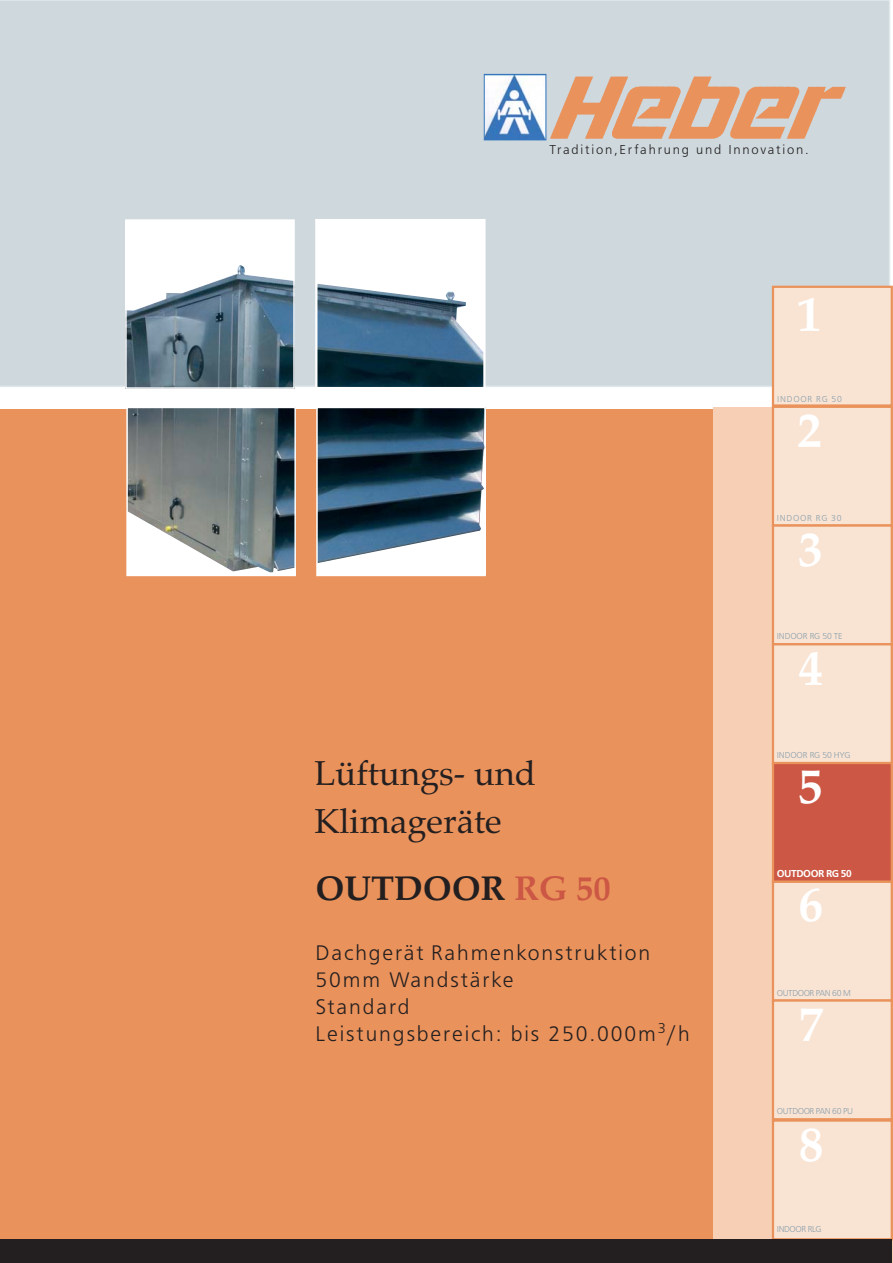
<style>
.page{position:relative;width:893px;height:1263px;background:#fff}
.page>*{position:absolute;margin:0;border:0;box-sizing:border-box;transform-origin:0 0}
.t1{font:700 49.5px "Palatino";color:#fff}
.t2{font:34.5px/47.7px "Palatino";color:#231f20}
.t3{font:700 34.5px "Palatino";color:#231f20}
.t4{font:300 21.9px/26.8px "Frutus T";letter-spacing:.085em;color:#231f20}
.t5{font:300 13.5px "Frutus T";letter-spacing:.135em;color:#231f20}
.t6{font:500 10.5px "Frutus T";letter-spacing:-.045em;color:#fff}
.t7{font:300 9px "Frutus T";letter-spacing:-.03em;color:#899eaa}
.t8{font:300 9px "Frutus T";letter-spacing:.085em;color:#899eaa}
.s1{color:#cb5744}
</style>
<div class="page">
<div style="left:0;top:0;width:890px;height:387px;background:#ced8dd"></div>
<div style="left:126px;top:220px;width:168px;height:168px;background:#fff"></div>
<img style="left:128px;top:265px;width:164px;height:121px">
<div style="left:125px;top:219px;width:170px;height:170px;border:2px solid #fff"></div>
<img style="left:548px;top:72px;width:303px;height:78px">
<img style="left:486px;top:76px;width:58px;height:62px">
<div style="left:484px;top:74px;width:62px;height:66px;border:1px solid #3776bc"></div>
<div style="left:316px;top:220px;width:168px;height:168px;background:#fff"></div>
<img style="left:318px;top:284px;width:164px;height:102px">
<div style="left:315px;top:219px;width:170px;height:170px;border:2px solid #fff"></div>
<div style="left:0;top:409px;width:713px;height:852px;background:#ea925b"></div>
<img style="left:129px;top:410px;width:164px;height:162px">
<div style="left:126px;top:407px;width:170px;height:169px;border:2px solid #fff"></div>
<div style="left:317px;top:407px;width:168px;height:168px;background:#fff"></div>
<img style="left:319px;top:410px;width:164px;height:153px">
<div style="left:316px;top:407px;width:170px;height:169px;border:2px solid #fff"></div>
<div style="left:713px;top:407px;width:179px;height:856px;background:#f6cfb4"></div>
<div style="left:773px;top:287px;width:118px;height:119px;background:#f9e4d4"></div>
<div style="left:771px;top:286px;width:121px;height:121px;border:2px solid #ea925b"></div>
<div style="left:773px;top:407px;width:118px;height:119px;background:#f9e4d4"></div>
<div style="left:771px;top:406px;width:121px;height:121px;border:2px solid #ea925b"></div>
<div style="left:773px;top:526px;width:118px;height:118px;background:#f9e4d4"></div>
<div style="left:771px;top:524px;width:121px;height:121px;border:2px solid #ea925b"></div>
<div style="left:773px;top:644px;width:118px;height:119px;background:#f9e4d4"></div>
<div style="left:771px;top:643px;width:121px;height:121px;border:2px solid #ea925b"></div>
<div style="left:773px;top:763px;width:118px;height:119px;background:#cb5744"></div>
<div style="left:771px;top:762px;width:121px;height:121px;border:2px solid #ea925b"></div>
<div style="left:773px;top:882px;width:118px;height:119px;background:#f9e4d4"></div>
<div style="left:771px;top:881px;width:121px;height:121px;border:2px solid #ea925b"></div>
<div style="left:773px;top:1001px;width:118px;height:118px;background:#f9e4d4"></div>
<div style="left:771px;top:999px;width:121px;height:121px;border:2px solid #ea925b"></div>
<div style="left:773px;top:1121px;width:118px;height:118px;background:#f9e4d4"></div>
<div style="left:771px;top:1119px;width:121px;height:121px;border:2px solid #ea925b"></div>
<div style="left:0;top:1240px;width:891px;height:23px;background:#231f20"></div>
<p class="t5" style="left:549px;top:144px;width:261px">Tradition,Erfahrung und Innovation.</p>
<h1 class="t1" style="left:796px;top:295px;width:26px">1</h1>
<p class="t8" style="left:777px;top:396px;width:66px">INDOOR RG 50</p>
<h1 class="t1" style="left:797px;top:411px;width:26px">2</h1>
<p class="t8" style="left:776px;top:514px;width:66px">INDOOR RG 30</p>
<h1 class="t1" style="left:798px;top:530px;width:26px">3</h1>
<p class="t7" style="left:776px;top:632px;width:67px">INDOOR RG 50 TE</p>
<h2 class="t2" style="left:314px;top:753px;width:223px">Lüftungs- und<br>Klimageräte</h2>
<h2 class="t3" style="left:315px;top:875px;width:297px">OUTDOOR <span class="s1">RG 50</span></h2>
<p class="t4" style="left:315px;top:941px;width:375px">Dachgerät Rahmenkonstruktion<br>50mm Wandstärke<br>Standard<br>Leistungsbereich: bis 250.000m<sup>3</sup>/h</p>
<h1 class="t1" style="left:798px;top:649px;width:26px">4</h1>
<p class="t7" style="left:776px;top:751px;width:75px">INDOOR RG 50 HYG</p>
<h1 class="t1" style="left:798px;top:767px;width:26px">5</h1>
<p class="t6" style="left:776px;top:869px;width:76px">OUTDOOR RG 50</p>
<h1 class="t1" style="left:798px;top:885px;width:26px">6</h1>
<p class="t7" style="left:776px;top:989px;width:75px">OUTDOOR PAN 60 M</p>
<h1 class="t1" style="left:798px;top:1005px;width:26px">7</h1>
<p class="t7" style="left:776px;top:1108px;width:78px">OUTDOOR PAN 60 PU</p>
<h1 class="t1" style="left:798px;top:1125px;width:26px">8</h1>
<p class="t7" style="left:776px;top:1225px;width:46px">INDOOR RLG</p>
</div>
